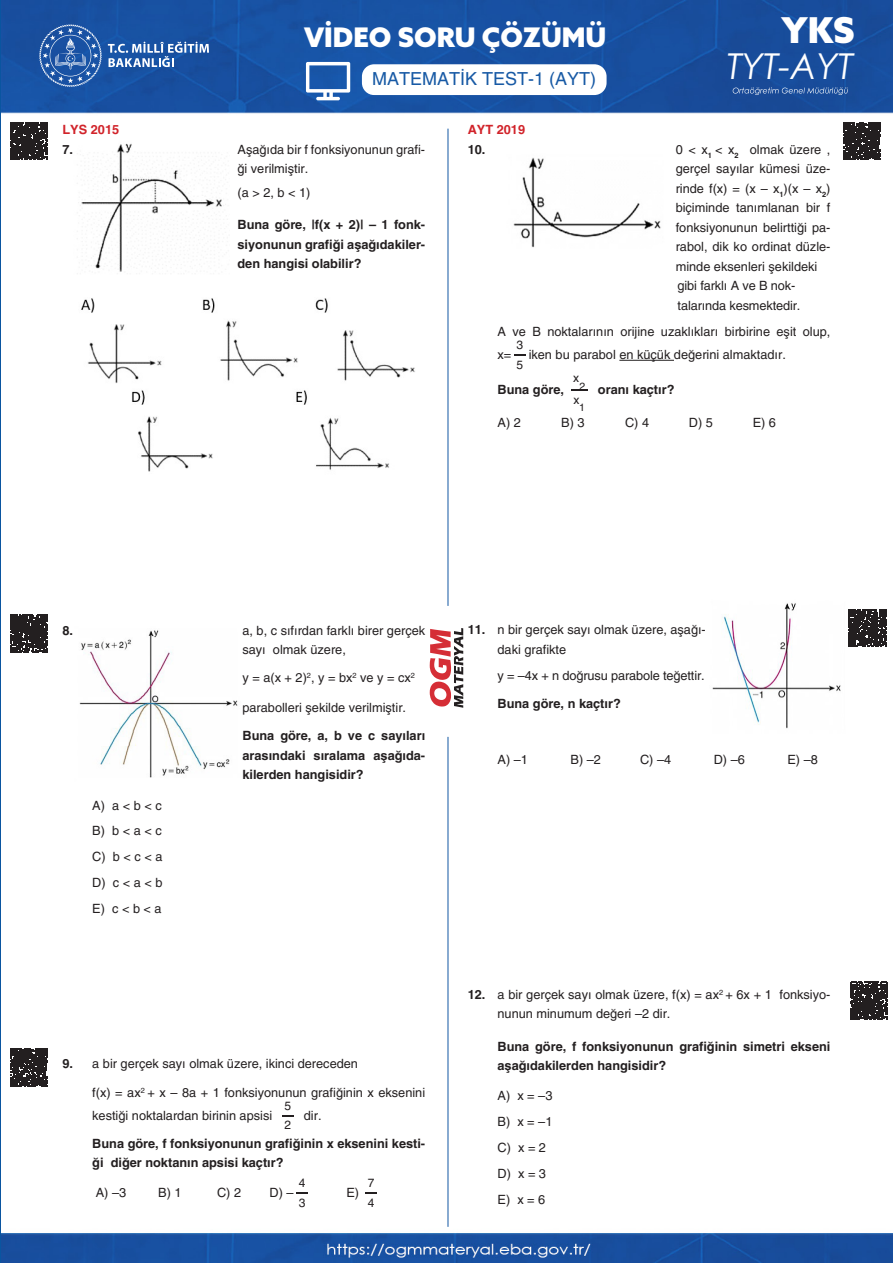
<style>
.page{position:relative;width:893px;height:1263px;background:#fff}
.page>*{position:absolute;margin:0;border:0;box-sizing:border-box;transform-origin:0 0}
.t1{font:italic 35.7px "Century Gothic";color:#fff}
.t2{font:900 35.7px "Azo Sans";color:#fff}
.t3{font:900 27px "Azo Sans";color:#fff}
.t4{font:18px "Helveticasinav";color:#185aa5}
.t5{font:12.75px/19.5px "Helveticasinav";color:#231f20}
.t6{font:700 12.75px/19.5px "Helveticasinav";color:#231f20;text-align:justify}
.t7{font:700 12.75px "Helveticasinav";color:#d1232a}
.t8{font:12px "Helveticasinav";color:#231f20}
.t9{font:10.5px "Helveticasinav";color:#231f20}
.s1{font-weight:700}
</style>
<div class="page">
<img style="left:2px;top:0;width:891px;height:1263px">
<hr style="left:448px;top:129px;width:1px;height:477px;background:#1358a3">
<hr style="left:448px;top:737px;width:1px;height:490px;background:#1358a3">
<svg style="left:39px;top:24px;width:63px;height:63px;background:#3a6bb0"></svg>
<svg style="left:108px;top:42px;width:101px;height:25px;background:#5781bb"></svg>
<svg style="left:430px;top:627px;width:33px;height:81px"></svg>
<div style="left:362px;top:64px;width:245px;height:31px;background:#fff;border-radius:12px"></div>
<svg style="left:306px;top:62px;width:44px;height:38px"></svg>
<svg style="left:733px;top:87px;width:115px;height:8px"></svg>
<img style="left:73px;top:136px;width:156px;height:141px">
<img style="left:75px;top:620px;width:167px;height:162px">
<svg style="left:282px;top:1115px;width:12px;height:1px"></svg>
<hr style="left:619px;top:360px;width:55px;height:1px;background:#231f20">
<img style="left:502px;top:142px;width:174px;height:119px">
<svg style="left:514px;top:354px;width:12px;height:1px"></svg>
<svg style="left:571px;top:390px;width:17px;height:1px"></svg>
<img style="left:73px;top:281px;width:352px;height:202px">
<svg style="left:10px;top:1048px;width:38px;height:38px"></svg>
<svg style="left:843px;top:122px;width:38px;height:38px"></svg>
<svg style="left:848px;top:609px;width:38px;height:38px"></svg>
<svg style="left:850px;top:982px;width:38px;height:38px"></svg>
<svg style="left:10px;top:122px;width:38px;height:38px"></svg>
<img style="left:706px;top:598px;width:140px;height:142px">
<svg style="left:10px;top:614px;width:38px;height:38px"></svg>
<h2 class="t3" style="left:304px;top:19px;width:304px">VİDEO SORU ÇÖZÜMÜ</h2>
<h3 class="t4" style="left:372px;top:68px;width:226px">MATEMATİK TEST-1 (AYT)</h3>
<h1 class="t2" style="left:781px;top:6px;width:75px">YKS</h1>
<h1 class="t1" style="left:727px;top:41px;width:128px">TYT-AYT</h1>
<p class="t7" style="left:63px;top:122px;width:58px">LYS 2015</p>
<p class="t6" style="left:63px;top:140px;width:12px">7.</p>
<p class="t5" style="left:237px;top:140px;width:189px">Aşağıda bir f fonksiyonunun grafi&shy;ği verilmiştir.</p>
<p class="t5" style="left:237px;top:183px;width:75px">(a&gt;2,b&lt;1)</p>
<p class="t6" style="left:237px;top:215px;width:189px">Buna göre, |f(x + 2)| – 1 fonk&shy;siyonunun grafiği aşağıdakiler&shy;den hangisi olabilir?</p>
<p class="t7" style="left:468px;top:122px;width:59px">AYT 2019</p>
<p class="t6" style="left:468px;top:140px;width:19px">10.</p>
<p class="t5" style="left:676px;top:140px;width:156px">0 &lt; x<sub>1</sub> &lt; x<sub>2</sub> olmak üzere , gerçel sayılar kümesi üze&shy;rinde f(x) = (x – x<sub>1</sub>)(x – x<sub>2</sub>) biçiminde tanımlanan bir f fonksiyonunun belirttiği pa&shy;rabol, dik ko ordinat düzle&shy;minde eksenleri şekildeki gibi farklı A ve B nok&shy;talarında kesmektedir.</p>
<p class="t5" style="left:497px;top:321px;width:334px;line-height:22.5px">A ve B noktalarının orijine uzaklıkları birbirine eşit olup, x=</p>
<p class="t8" style="left:516px;top:357px;width:8px">5</p>
<p class="t8" style="left:516px;top:338px;width:8px">3</p>
<p class="t5" style="left:529px;top:345px;width:259px">iken bu parabol en küçük değerini almaktadır.</p>
<p class="t6" style="left:497px;top:380px;width:68px">Buna göre,</p>
<p class="t8" style="left:573px;top:393px;width:7px">x</p>
<p class="t8" style="left:573px;top:371px;width:7px">x</p>
<p class="t6" style="left:579px;top:380px;width:97px"><sup>2</sup> oranı kaçtır?</p>
<p class="t9" style="left:579px;top:401px;width:7px">1</p>
<p class="t5" style="left:497px;top:413px;width:25px">A) 2</p>
<p class="t5" style="left:561px;top:413px;width:25px">B) 3</p>
<p class="t5" style="left:625px;top:413px;width:26px">C) 4</p>
<p class="t5" style="left:689px;top:413px;width:26px">D) 5</p>
<p class="t5" style="left:753px;top:413px;width:25px">E) 6</p>
<p class="t6" style="left:62px;top:621px;width:12px">8.</p>
<p class="t5" style="left:242px;top:621px;width:184px">a, b, c sıfırdan farklı birer gerçek sayı olmak üzere,</p>
<p class="t5" style="left:242px;top:668px;width:174px">y=a(x+2)<sup>2</sup>,y=bx<sup>2</sup> vey=cx<sup>2</sup></p>
<p class="t5" style="left:242px;top:698px;width:165px">parabolleri şekilde verilmiştir.</p>
<p class="t6" style="left:242px;top:726px;width:184px">Buna göre, a, b ve c sayıları arasındaki sıralama aşağıda&shy;kilerden hangisidir?</p>
<p class="t5" style="left:92px;top:792px;width:72px;line-height:26px;text-align:justify">A) a&lt;b&lt;c B) b&lt;a&lt;c C) b&lt;c&lt;a D) c&lt;a&lt;b E) c&lt;b&lt;a</p>
<p class="t5" style="left:63px;top:1054px;width:297px"><span class="s1">9.</span> a bir gerçek sayı olmak üzere, ikinci dereceden</p>
<p class="t5" style="left:92px;top:1082px;width:334px;line-height:22.5px">f(x) = ax<sup>2</sup> + x – 8a + 1 fonksiyonunun grafiğinin x eksenini kestiği noktalardan birinin apsisi</p>
<p class="t8" style="left:285px;top:1118px;width:8px">2</p>
<p class="t8" style="left:285px;top:1098px;width:8px">5</p>
<p class="t5" style="left:304px;top:1106px;width:19px">dir.</p>
<p class="t6" style="left:92px;top:1134px;width:334px">Buna göre, f fonksiyonunun grafiğinin x eksenini kesti&shy;ği diğer noktanın apsisi kaçtır?</p>
<p class="t5" style="left:96px;top:1183px;width:32px">A) –3</p>
<p class="t5" style="left:158px;top:1183px;width:25px">B) 1</p>
<p class="t5" style="left:217px;top:1183px;width:26px">C) 2</p>
<p class="t5" style="left:269px;top:1183px;width:26px">D) –</p>
<p class="t8" style="left:299px;top:1196px;width:8px">3</p>
<p class="t8" style="left:299px;top:1176px;width:8px">4</p>
<p class="t8" style="left:368px;top:1176px;width:8px">7</p>
<p class="t5" style="left:346px;top:1183px;width:14px">E)</p>
<p class="t8" style="left:368px;top:1196px;width:8px">4</p>
<p class="t5" style="left:497px;top:620px;width:210px;text-indent:-30px"><span class="s1">11.</span> n bir gerçek sayı olmak üzere, aşağı&shy;daki grafikte</p>
<p class="t5" style="left:497px;top:666px;width:209px">y = –4x + n doğrusu parabole teğettir.</p>
<p class="t6" style="left:497px;top:694px;width:125px">Buna göre, n kaçtır?</p>
<p class="t5" style="left:497px;top:750px;width:32px">A) –1</p>
<p class="t5" style="left:570px;top:750px;width:32px">B) –2</p>
<p class="t5" style="left:640px;top:750px;width:33px">C) –4</p>
<p class="t5" style="left:714px;top:750px;width:33px">D) –6</p>
<p class="t5" style="left:787px;top:750px;width:32px">E) –8</p>
<p class="t5" style="left:497px;top:985px;width:334px;text-indent:-30px"><span class="s1">12.</span> a bir gerçek sayı olmak üzere, f(x) = ax<sup>2</sup> + 6x + 1 fonksiyo&shy;nunun minumum değeri –2 dir.</p>
<p class="t6" style="left:497px;top:1036px;width:334px">Buna göre, f fonksiyonunun grafiğinin simetri ekseni aşağıdakilerden hangisidir?</p>
<p class="t5" style="left:497px;top:1083px;width:56px;line-height:26px">A) x = –3<br>B) x = –1<br>C) x=2<br>D) x=3<br>E) x=6</p>
</div>
